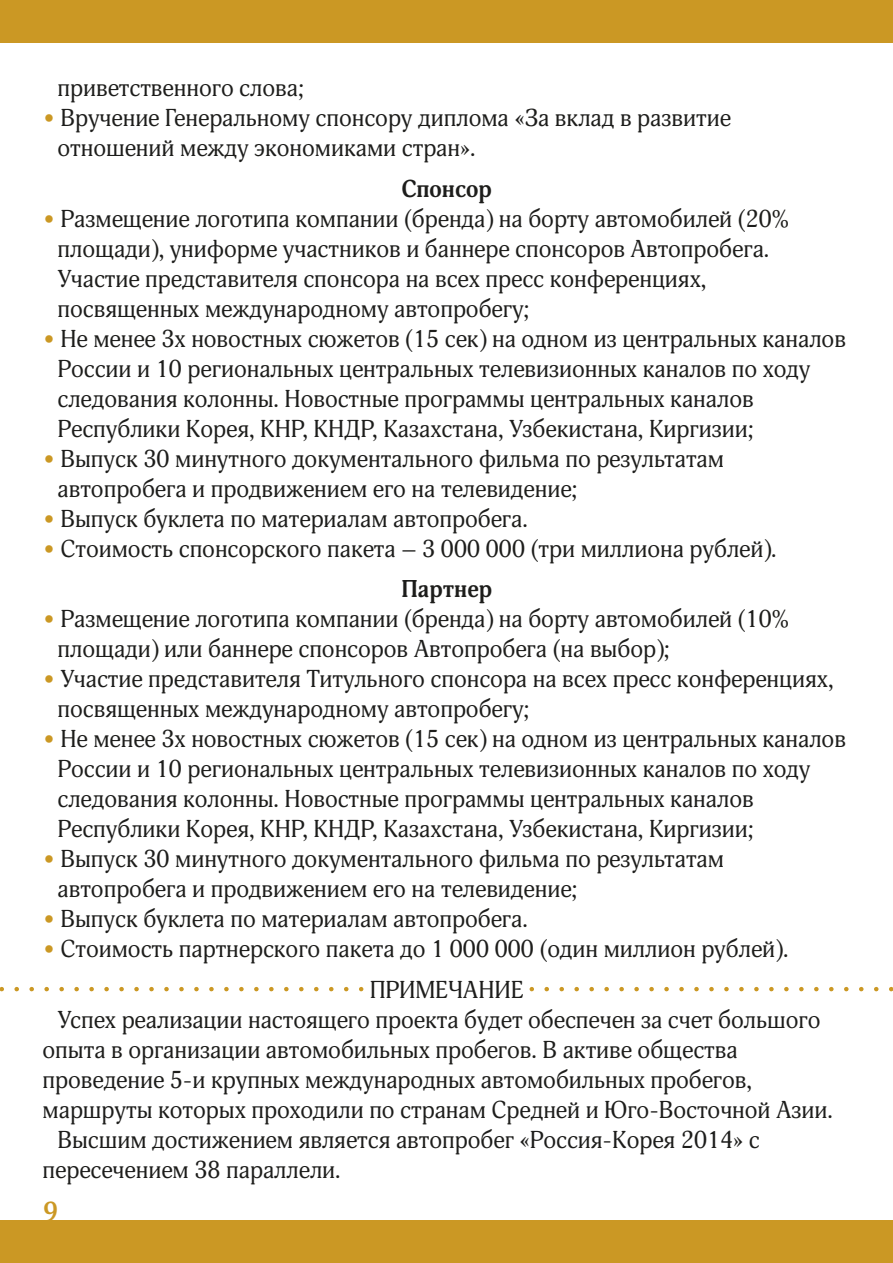
<style>
.page{position:relative;width:893px;height:1263px;background:#fff}
.page>*{position:absolute;margin:0;border:0;box-sizing:border-box;transform-origin:0 0}
.t1{font:700 27px "Adonis C";color:#cb9824}
.t2{font:24px/30px "Adonis C";color:#1d1d1b}
.t3{font:700 24px "Adonis C";color:#1d1d1b}
.s1{color:#cb9824}
.s2{font-weight:700}
</style>
<div class="page">
<div style="left:0;top:1220px;width:893px;height:43px;background:#cb9824"></div>
<div style="left:0;top:0;width:893px;height:43px;background:#cb9824"></div>
<svg style="left:2px;top:987px;width:347px;height:4px"></svg>
<svg style="left:547px;top:987px;width:346px;height:4px"></svg>
<p class="t2" style="left:58px;top:73px;width:249px">приветственного слова;</p>
<p class="t2" style="left:58px;top:103px;width:675px;text-indent:-15px"><span class="s1">•</span> Вручение Генеральному спонсору диплома «За вклад в развитие отношений между экономиками стран».</p>
<p class="t3" style="left:401px;top:175px;width:92px">Спонсор</p>
<p class="t2" style="left:58px;top:204px;width:733px;text-indent:-15px"><span class="s1">•</span> Размещение логотипа компании (бренда) на борту автомобилей (20% площади), униформе участников и баннере спонсоров Автопробега.<br>Участие представителя спонсора на всех пресс конференциях, посвященных международному автопробегу;</p>
<p class="t2" style="left:58px;top:324px;width:790px;text-indent:-15px"><span class="s1">•</span> Не менее 3х новостных сюжетов (15 сек) на одном из центральных каналов России и 10 региональных центральных телевизионных каналов по ходу следования колонны. Новостные программы центральных каналов Республики Корея, КНР, КНДР, Казахстана, Узбекистана, Киргизии;</p>
<p class="t2" style="left:58px;top:444px;width:668px;text-indent:-15px"><span class="s1">•</span> Выпуск 30 минутного документального фильма по результатам автопробега и продвижением его на телевидение;</p>
<p class="t2" style="left:43px;top:504px;width:487px"><span class="s1">•</span> Выпуск буклета по материалам автопробега.</p>
<p class="t2" style="left:401px;top:528px;width:377px;line-height:40.5px;text-indent:-358px"><span class="s1">•</span> Стоимость спонсорского пакета – 3 000 000 (три миллиона рублей).<br><span class="s2">Партнер</span></p>
<p class="t2" style="left:58px;top:604px;width:733px;text-indent:-15px"><span class="s1">•</span> Размещение логотипа компании (бренда) на борту автомобилей (10% площади) или баннере спонсоров Автопробега (на выбор);</p>
<p class="t2" style="left:58px;top:664px;width:777px;text-indent:-15px"><span class="s1">•</span> Участие представителя Титульного спонсора на всех пресс конференциях, посвященных международному автопробегу;</p>
<p class="t2" style="left:58px;top:724px;width:790px;text-indent:-15px"><span class="s1">•</span> Не менее 3х новостных сюжетов (15 сек) на одном из центральных каналов России и 10 региональных центральных телевизионных каналов по ходу следования колонны. Новостные программы центральных каналов Республики Корея, КНР, КНДР, Казахстана, Узбекистана, Киргизии;</p>
<p class="t2" style="left:58px;top:844px;width:668px;text-indent:-15px"><span class="s1">•</span> Выпуск 30 минутного документального фильма по результатам автопробега и продвижением его на телевидение;</p>
<p class="t2" style="left:43px;top:904px;width:487px"><span class="s1">•</span> Выпуск буклета по материалам автопробега.</p>
<p class="t2" style="left:370px;top:929px;width:420px;line-height:40.5px;text-indent:-327px"><span class="s1">•</span> Стоимость партнерского пакета до 1 000 000 (один миллион рублей).<br>ПРИМЕЧАНИЕ</p>
<p class="t2" style="left:58px;top:1005px;width:764px">Успех реализации настоящего проекта будет обеспечен за счет большого</p>
<p class="t2" style="left:43px;top:1035px;width:697px">опыта в организации автомобильных пробегов. В активе общества</p>
<p class="t2" style="left:43px;top:1065px;width:711px">проведение 5-и крупных международных автомобильных пробегов,</p>
<p class="t2" style="left:43px;top:1095px;width:792px">маршруты которых проходили по странам Средней и Юго-Восточной Азии.</p>
<p class="t2" style="left:58px;top:1125px;width:704px">Высшим достижением является автопробег «Россия-Корея 2014» с</p>
<p class="t2" style="left:43px;top:1155px;width:300px">пересечением 38 параллели.</p>
<p class="t1" style="left:43px;top:1196px;width:17px">9</p>
</div>
